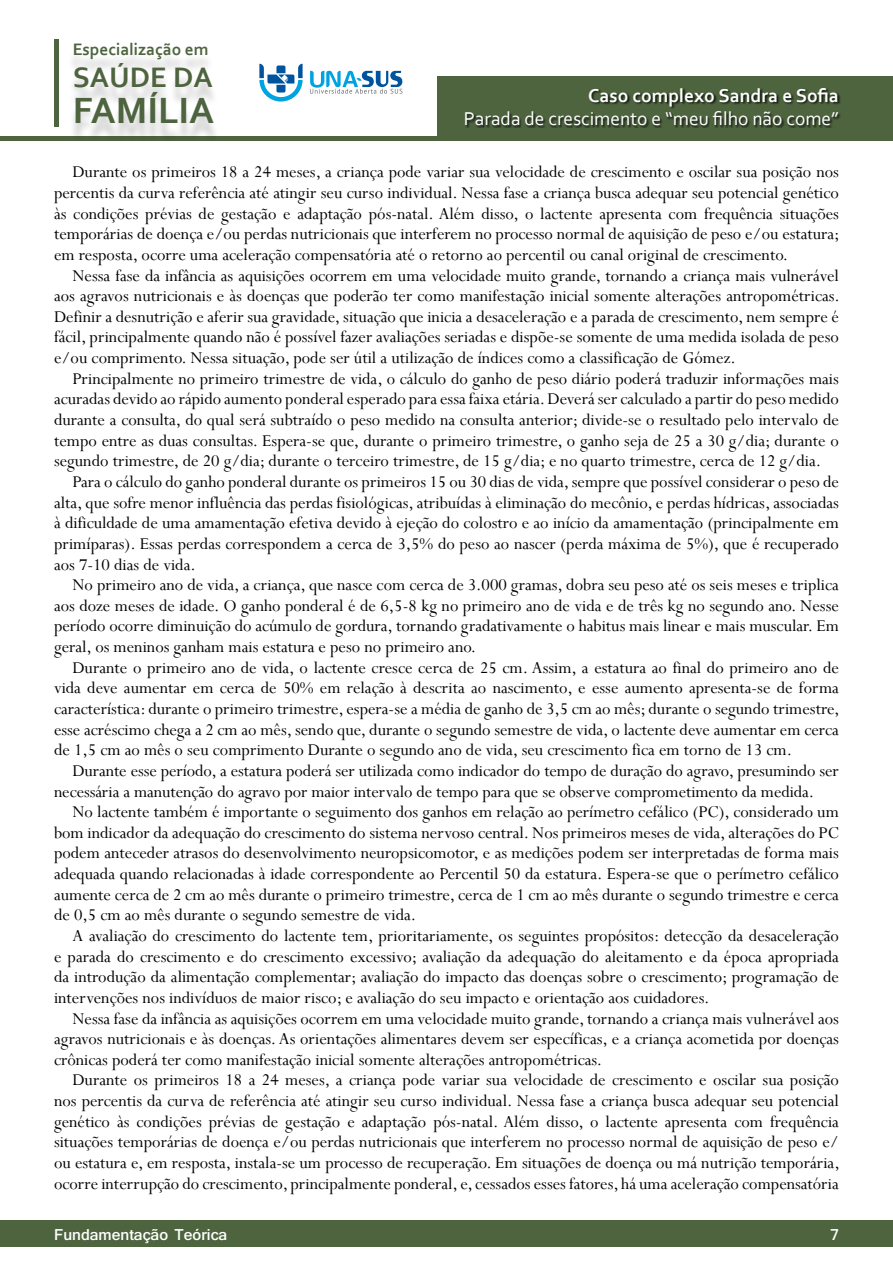
<style>
.page{position:relative;width:893px;height:1263px;background:#fff}
.page>*{position:absolute;margin:0;border:0;box-sizing:border-box;transform-origin:0 0}
.t1{font:700 38.25px "Corbel";color:#4e643f}
.t2{font:700 29.55px "Corbel";color:#4e643f}
.t3{font:19.5px "Corbel";color:#fff}
.t4{font:700 19.5px "Corbel";color:#fff}
.t5{font:18.3px/20.7px "Perpetua";color:#000;text-align:justify}
.t6{font:700 17.4px "Corbel";color:#4e643f}
.t7{font:700 16.5px "Shruti";color:#fff}
</style>
<div class="page">
<div style="left:0;top:1220px;width:893px;height:27px;background:#4e643f"></div>
<hr style="left:0;top:136px;width:893px;height:4px;background:#4e643f">
<div style="left:438px;top:77px;width:455px;height:63px;background:#4e643f"></div>
<div style="left:465px;top:88px;width:377px;height:40px;background:#000;opacity:.75"></div>
<div style="left:54px;top:39px;width:5px;height:87px;background:#4e643f"></div>
<div style="left:67px;top:49px;width:153px;height:94px;background:#000;opacity:.2"></div>
<svg style="left:259px;top:64px;width:44px;height:38px"></svg>
<svg style="left:310px;top:71px;width:92px;height:23px"></svg>
<p class="t6" style="left:73px;top:38px;width:137px">Especialização em</p>
<h2 class="t2" style="left:73px;top:58px;width:142px">SAÚDE DA</h2>
<h1 class="t1" style="left:73px;top:87px;width:143px">FAMÍLIA</h1>
<p class="t4" style="left:588px;top:84px;width:252px">Caso complexo Sandra e Sofia</p>
<p class="t3" style="left:464px;top:107px;width:377px">Parada de crescimento e “meu filho não come”</p>
<p class="t5" style="left:54px;top:161px;width:787px;text-indent:18px">Durante os primeiros 18 a 24 meses, a criança pode variar sua velocidade de crescimento e oscilar sua posição nos percentis da curva referência até atingir seu curso individual. Nessa fase a criança busca adequar seu potencial genético às condições prévias de gestação e adaptação pós-natal. Além disso, o lactente apresenta com frequência situações temporárias de doença e/ou perdas nutricionais que interferem no processo normal de aquisição de peso e/ou estatura; em resposta, ocorre uma aceleração compensatória até o retorno ao percentil ou canal original de crescimento.</p>
<p class="t5" style="left:54px;top:265px;width:787px;text-indent:18px">Nessa fase da infância as aquisições ocorrem em uma velocidade muito grande, tornando a criança mais vulnerável aos agravos nutricionais e às doenças que poderão ter como manifestação inicial somente alterações antropométricas.<br>Definir a desnutrição e aferir sua gravidade, situação que inicia a desaceleração e a parada de crescimento, nem sempre é fácil, principalmente quando não é possível fazer avaliações seriadas e dispõe-se somente de uma medida isolada de peso e/ou comprimento. Nessa situação, pode ser útil a utilização de índices como a classificação de Gómez.</p>
<p class="t5" style="left:72px;top:368px;width:768px">Principalmente no primeiro trimestre de vida, o cálculo do ganho de peso diário poderá traduzir informações mais</p>
<p class="t5" style="left:54px;top:388px;width:786px">acuradas devido ao rápido aumento ponderal esperado para essa faixa etária. Deverá ser calculado a partir do peso medido</p>
<p class="t5" style="left:54px;top:409px;width:786px">durante a consulta, do qual será subtraído o peso medido na consulta anterior; divide-se o resultado pelo intervalo de</p>
<p class="t5" style="left:54px;top:430px;width:786px">tempo entre as duas consultas. Espera-se que, durante o primeiro trimestre, o ganho seja de 25 a 30 g/dia; durante o</p>
<p class="t5" style="left:54px;top:450px;width:769px">segundo trimestre, de 20 g/dia; durante o terceiro trimestre, de 15 g/dia; e no quarto trimestre, cerca de 12 g/dia.</p>
<p class="t5" style="left:72px;top:471px;width:768px">Para o cálculo do ganho ponderal durante os primeiros 15 ou 30 dias de vida, sempre que possível considerar o peso de</p>
<p class="t5" style="left:54px;top:492px;width:786px">alta, que sofre menor influência das perdas fisiológicas, atribuídas à eliminação do mecônio, e perdas hídricas, associadas</p>
<p class="t5" style="left:54px;top:512px;width:786px">à dificuldade de uma amamentação efetiva devido à ejeção do colostro e ao início da amamentação (principalmente em</p>
<p class="t5" style="left:54px;top:533px;width:786px">primíparas). Essas perdas correspondem a cerca de 3,5% do peso ao nascer (perda máxima de 5%), que é recuperado</p>
<p class="t5" style="left:54px;top:553px;width:143px">aos 7-10 dias de vida.</p>
<p class="t5" style="left:72px;top:574px;width:768px">No primeiro ano de vida, a criança, que nasce com cerca de 3.000 gramas, dobra seu peso até os seis meses e triplica</p>
<p class="t5" style="left:54px;top:595px;width:786px">aos doze meses de idade. O ganho ponderal é de 6,5-8 kg no primeiro ano de vida e de três kg no segundo ano. Nesse</p>
<p class="t5" style="left:54px;top:615px;width:786px">período ocorre diminuição do acúmulo de gordura, tornando gradativamente o habitus mais linear e mais muscular. Em</p>
<p class="t5" style="left:54px;top:636px;width:424px">geral, os meninos ganham mais estatura e peso no primeiro ano.</p>
<p class="t5" style="left:72px;top:657px;width:768px">Durante o primeiro ano de vida, o lactente cresce cerca de 25 cm. Assim, a estatura ao final do primeiro ano de</p>
<p class="t5" style="left:54px;top:677px;width:786px">vida deve aumentar em cerca de 50% em relação à descrita ao nascimento, e esse aumento apresenta-se de forma</p>
<p class="t5" style="left:54px;top:698px;width:787px">característica: durante o primeiro trimestre, espera-se a média de ganho de 3,5 cm ao mês; durante o segundo trimestre,</p>
<p class="t5" style="left:54px;top:719px;width:786px">esse acréscimo chega a 2 cm ao mês, sendo que, durante o segundo semestre de vida, o lactente deve aumentar em cerca</p>
<p class="t5" style="left:54px;top:739px;width:740px">de 1,5 cm ao mês o seu comprimento Durante o segundo ano de vida, seu crescimento fica em torno de 13 cm.</p>
<p class="t5" style="left:72px;top:760px;width:768px">Durante esse período, a estatura poderá ser utilizada como indicador do tempo de duração do agravo, presumindo ser</p>
<p class="t5" style="left:54px;top:780px;width:762px">necessária a manutenção do agravo por maior intervalo de tempo para que se observe comprometimento da medida.</p>
<p class="t5" style="left:72px;top:801px;width:768px">No lactente também é importante o seguimento dos ganhos em relação ao perímetro cefálico (PC), considerado um</p>
<p class="t5" style="left:54px;top:822px;width:786px">bom indicador da adequação do crescimento do sistema nervoso central. Nos primeiros meses de vida, alterações do PC</p>
<p class="t5" style="left:54px;top:842px;width:786px">podem anteceder atrasos do desenvolvimento neuropsicomotor, e as medições podem ser interpretadas de forma mais</p>
<p class="t5" style="left:54px;top:863px;width:786px">adequada quando relacionadas à idade correspondente ao Percentil 50 da estatura. Espera-se que o perímetro cefálico</p>
<p class="t5" style="left:54px;top:884px;width:786px">aumente cerca de 2 cm ao mês durante o primeiro trimestre, cerca de 1 cm ao mês durante o segundo trimestre e cerca</p>
<p class="t5" style="left:54px;top:904px;width:364px">de 0,5 cm ao mês durante o segundo semestre de vida.</p>
<p class="t5" style="left:72px;top:925px;width:768px">A avaliação do crescimento do lactente tem, prioritariamente, os seguintes propósitos: detecção da desaceleração</p>
<p class="t5" style="left:54px;top:946px;width:786px">e parada do crescimento e do crescimento excessivo; avaliação da adequação do aleitamento e da época apropriada</p>
<p class="t5" style="left:54px;top:966px;width:786px">da introdução da alimentação complementar; avaliação do impacto das doenças sobre o crescimento; programação de</p>
<p class="t5" style="left:54px;top:987px;width:657px">intervenções nos indivíduos de maior risco; e avaliação do seu impacto e orientação aos cuidadores.</p>
<p class="t5" style="left:72px;top:1007px;width:768px">Nessa fase da infância as aquisições ocorrem em uma velocidade muito grande, tornando a criança mais vulnerável aos</p>
<p class="t5" style="left:54px;top:1028px;width:786px">agravos nutricionais e às doenças. As orientações alimentares devem ser específicas, e a criança acometida por doenças</p>
<p class="t5" style="left:54px;top:1049px;width:550px">crônicas poderá ter como manifestação inicial somente alterações antropométricas.</p>
<p class="t5" style="left:72px;top:1069px;width:768px">Durante os primeiros 18 a 24 meses, a criança pode variar sua velocidade de crescimento e oscilar sua posição</p>
<p class="t5" style="left:54px;top:1090px;width:786px">nos percentis da curva de referência até atingir seu curso individual. Nessa fase a criança busca adequar seu potencial</p>
<p class="t5" style="left:54px;top:1111px;width:786px">genético às condições prévias de gestação e adaptação pós-natal. Além disso, o lactente apresenta com frequência</p>
<p class="t5" style="left:54px;top:1131px;width:786px">situações temporárias de doença e/ou perdas nutricionais que interferem no processo normal de aquisição de peso e/</p>
<p class="t5" style="left:54px;top:1152px;width:787px">ou estatura e, em resposta, instala-se um processo de recuperação. Em situações de doença ou má nutrição temporária,</p>
<p class="t5" style="left:54px;top:1173px;width:786px">ocorre interrupção do crescimento, principalmente ponderal, e, cessados esses fatores, há uma aceleração compensatória</p>
<p class="t7" style="left:54px;top:1225px;width:175px">Fundamentação Teórica</p>
<p class="t7" style="left:830px;top:1225px;width:10px">7</p>
</div>
